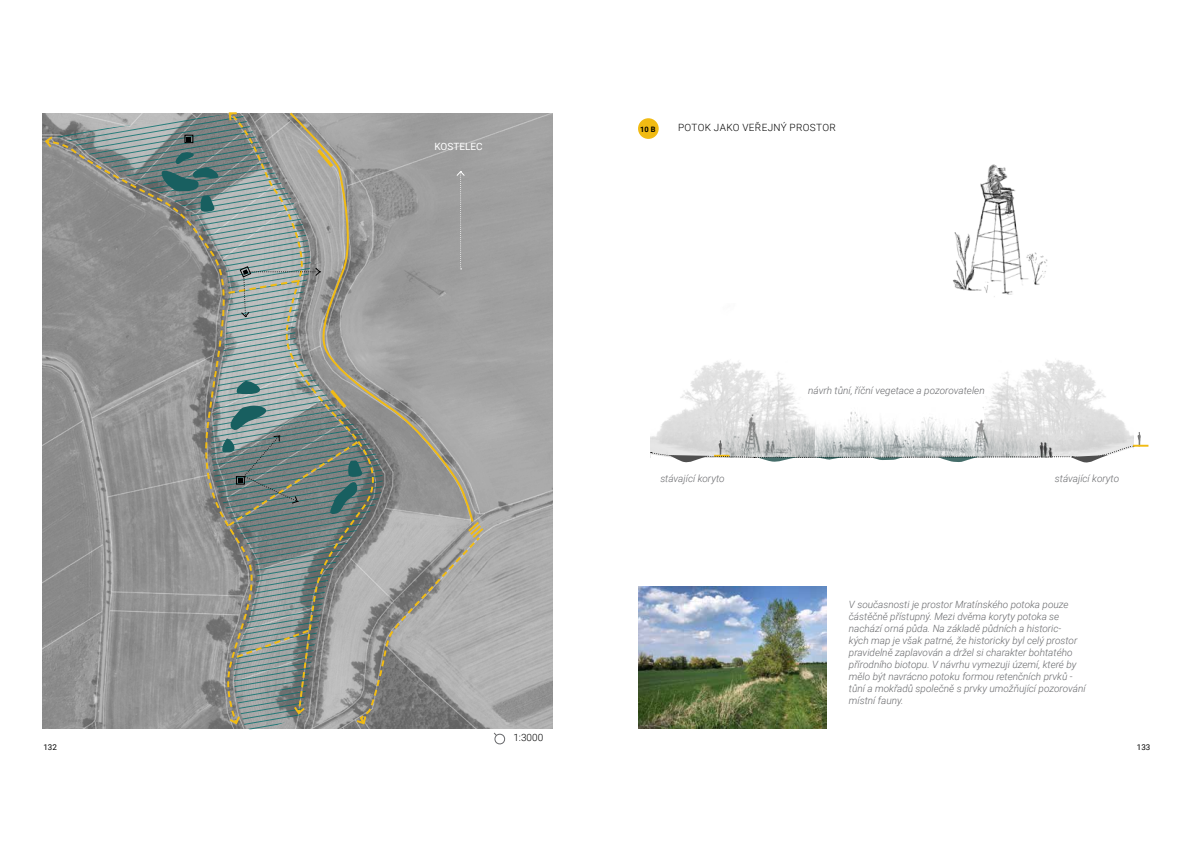
<style>
.page{position:relative;width:1191px;height:842px;background:#fff}
.page>*{position:absolute;margin:0;border:0;box-sizing:border-box;transform-origin:0 0}
.t1{font:italic 300 10px/12px "Roboto";color:#67686b}
.t2{font:300 10px "Roboto";letter-spacing:.035em;color:#000}
.t3{font:10px "Roboto";color:#fff}
.t4{font:8px "Roboto";color:#000}
.t5{font:700 7.5px "Roboto";color:#000}
</style>
<div class="page">
<img style="left:485px;top:113px;width:68px;height:616px">
<svg style="left:493px;top:732px;width:12px;height:13px"></svg>
<svg style="left:43px;top:112px;width:442px;height:618px;background:#909492"></svg>
<img style="left:1068px;top:362px;width:61px;height:70px">
<img style="left:658px;top:365px;width:48px;height:67px">
<img style="left:706px;top:360px;width:362px;height:72px">
<img style="left:953px;top:164px;width:95px;height:133px">
<img style="left:638px;top:587px;width:188px;height:141px">
<svg style="left:650px;top:432px;width:498px;height:31px"></svg>
<div style="left:638px;top:118px;width:20px;height:21px;background:#f1bb13;border-radius:50%"></div>
<p class="t3" style="left:434px;top:140px;width:50px">KOSTELEC</p>
<p class="t2" style="left:513px;top:730px;width:31px">1:3000</p>
<p class="t5" style="left:640px;top:124px;width:17px">10 B</p>
<p class="t2" style="left:678px;top:121px;width:159px">POTOK JAKO VEŘEJNÝ PROSTOR</p>
<p class="t1" style="left:808px;top:384px;width:178px">návrh tůní, říční vegetace a pozorovatelen</p>
<p class="t1" style="left:660px;top:472px;width:66px">stávající koryto</p>
<p class="t1" style="left:1055px;top:472px;width:66px">stávající koryto</p>
<p class="t1" style="left:849px;top:598px;width:238px">V současnosti je prostor Mratínského potoka pouze částěčně přístupný. Mezi dvěma koryty potoka se nachází orná půda. Na základě půdních a historic-<br>kých map je však patrné, že historicky byl celý prostor pravidelně zaplavován a držel si charakter bohtatého přírodního biotopu. V návrhu vymezuji území, které by mělo být navrácno potoku formou retenčních prvků - tůní a mokřadů společně s prvky umožňující pozorování místní fauny.</p>
<p class="t4" style="left:43px;top:742px;width:15px">132</p>
<p class="t4" style="left:1136px;top:742px;width:15px">133</p>
</div>
